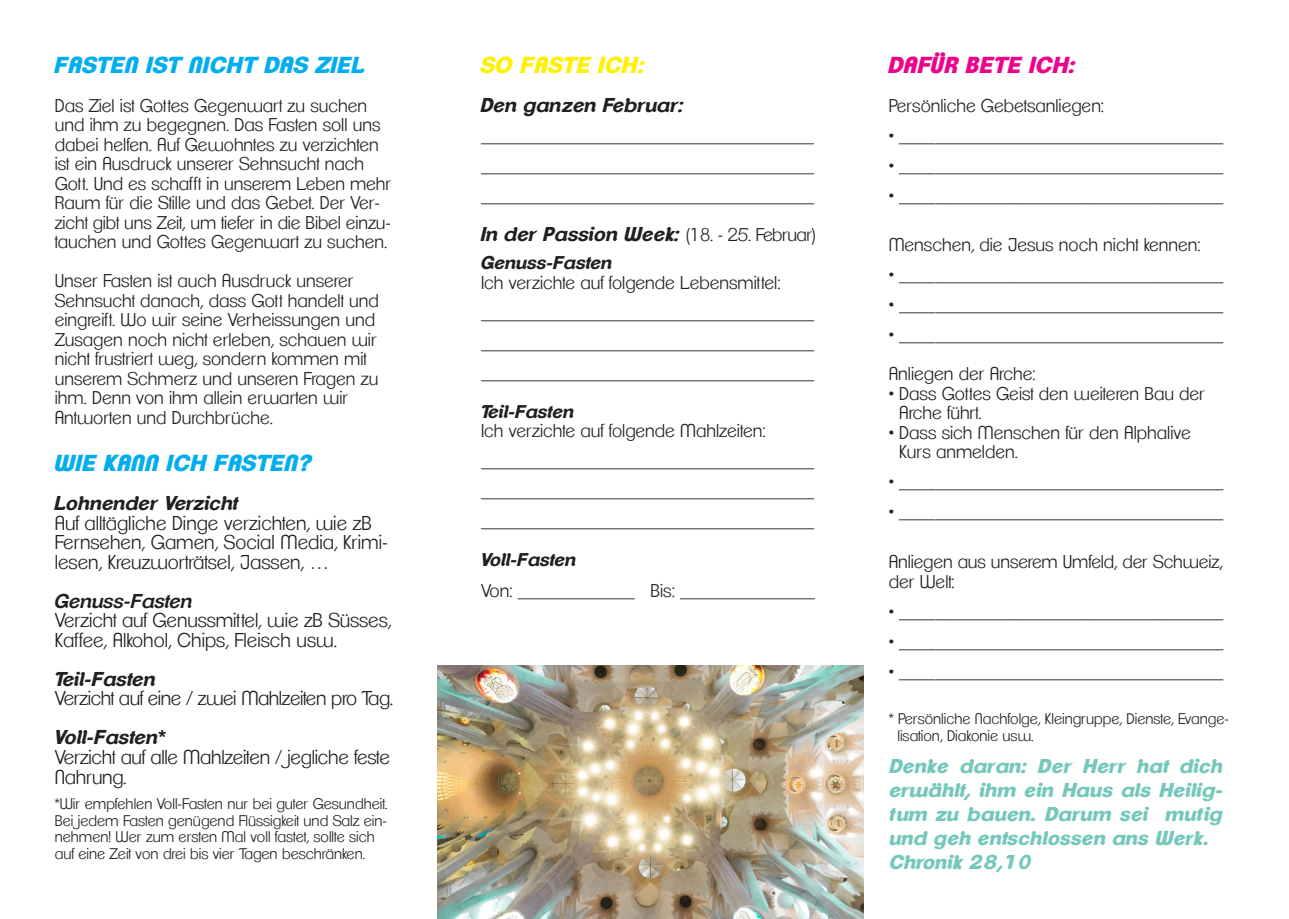
<style>
.page{position:relative;width:1289px;height:919px;background:#fff}
.page>*{position:absolute;margin:0;border:0;box-sizing:border-box;transform-origin:0 0}
.t1{font:italic 800 22.5px "Clemente P Dap";color:#00aeef}
.t2{font:italic 800 22.5px "Clemente P Dap";color:#ed028c}
.t3{font:italic 800 22.5px "Clemente P Dap";color:#fff101}
.t4{font:300 19.5px/19.5px "Clemente P Dae";letter-spacing:-.005em;color:#231f20}
.t5{font:italic 800 19.5px/24px "Clemente P Dap";color:#74c8bb}
.t6{font:italic 700 19.5px "Clemente P Dan";color:#231f20}
.t7{font:300 19.5px "Clemente P Dae";letter-spacing:-.025em;color:#231f20}
.t8{font:italic 600 19.5px "Clemente P Dal";color:#231f20}
.t9{font:300 18px/19.5px "Clemente P Dae";color:#231f20}
.t10{font:italic 700 18px "Clemente P Dan";color:#231f20}
.t11{font:300 15px/16.5px "Clemente P Dae";color:#231f20}
.s1{font-family:"Clemente P Dae";font-weight:300;font-style:normal;font-size:18px}
</style>
<div class="page">
<img style="left:437px;top:665px;width:426px;height:253px">
<p class="t1" style="left:55px;top:51px;width:312px">FASTEN IST NICHT DAS ZIEL</p>
<p class="t9" style="left:55px;top:95px;width:338px">Das Ziel ist Gottes Gegenwart zu suchen und ihm zu begegnen. Das Fasten soll uns dabei helfen. Auf Gewohntes zu verzichten ist ein Ausdruck unserer Sehnsucht nach Gott. Und es schafft in unserem Leben mehr Raum für die Stille und das Gebet. Der Ver&shy;zicht gibt uns Zeit, um tiefer in die Bibel einzu&shy;tauchen und Gottes Gegenwart zu suchen.</p>
<p class="t9" style="left:55px;top:271px;width:325px">Unser Fasten ist auch Ausdruck unserer Sehnsucht danach, dass Gott handelt und eingreift. Wo wir seine Verheissungen und Zusagen noch nicht erleben, schauen wir nicht frustriert weg, sondern kommen mit unserem Schmerz und unseren Fragen zu ihm. Denn von ihm allein erwarten wir Antworten und Durchbrüche.</p>
<p class="t1" style="left:55px;top:449px;width:259px">WIE KANN ICH FASTEN?</p>
<p class="t6" style="left:55px;top:491px;width:185px">Lohnender Verzicht</p>
<p class="t4" style="left:55px;top:513px;width:335px">Auf alltägliche Dinge verzichten, wie zB<br>Fernsehen, Gamen, Social Media, Krimi&shy;lesen, Kreuzworträtsel, Jassen, …</p>
<p class="t8" style="left:55px;top:589px;width:139px">Genuss-Fasten</p>
<p class="t4" style="left:55px;top:610px;width:338px">Verzicht auf Genussmittel, wie zB Süsses,<br>Kaffee, Alkohol, Chips, Fleisch usw.</p>
<p class="t6" style="left:55px;top:667px;width:103px">Teil-Fasten</p>
<p class="t7" style="left:55px;top:687px;width:340px">Verzicht auf eine / zwei Mahlzeiten pro Tag.</p>
<p class="t6" style="left:55px;top:725px;width:113px">Voll-Fasten*</p>
<p class="t4" style="left:55px;top:747px;width:336px">Verzicht auf alle Mahlzeiten / jegliche feste<br>Nahrung.</p>
<p class="t11" style="left:55px;top:795px;width:334px">*Wir empfehlen Voll-Fasten nur bei guter Gesundheit.<br>Bei jedem Fasten genügend Flüssigkeit und Salz ein&shy;nehmen! Wer zum ersten Mal voll fastet, sollte sich auf eine Zeit von drei bis vier Tagen beschränken.</p>
<p class="t3" style="left:481px;top:51px;width:165px">SO FASTE ICH:</p>
<p class="t6" style="left:481px;top:93px;width:204px">Den ganzen Februar:</p>
<p class="t9" style="left:481px;top:120px;width:334px;line-height:30px;text-align:justify">_____________________________________ _____________________________________ _____________________________________</p>
<p class="t6" style="left:481px;top:222px;width:336px">In der Passion Week: <span class="s1">(18. - 25. Februar)</span></p>
<p class="t10" style="left:481px;top:252px;width:133px">Genuss-Fasten</p>
<p class="t9" style="left:481px;top:267px;width:334px;line-height:30px">Ich verzichte auf folgende Lebensmittel: _____________________________________ _____________________________________ _____________________________________</p>
<p class="t10" style="left:481px;top:400px;width:95px">Teil-Fasten</p>
<p class="t9" style="left:481px;top:416px;width:334px;line-height:30px">Ich verzichte auf folgende Mahlzeiten: _____________________________________ _____________________________________ _____________________________________</p>
<p class="t10" style="left:481px;top:549px;width:97px">Voll-Fasten</p>
<p class="t9" style="left:481px;top:580px;width:336px">Von: _____________ Bis: _______________</p>
<p class="t2" style="left:888px;top:51px;width:189px">DAFÜR BETE ICH:</p>
<p class="t9" style="left:888px;top:95px;width:217px">Persönliche Gebetsanliegen:</p>
<p class="t9" style="left:888px;top:126px;width:336px">• ____________________________________</p>
<p class="t9" style="left:888px;top:156px;width:336px">• ____________________________________</p>
<p class="t9" style="left:888px;top:186px;width:336px">• ____________________________________</p>
<p class="t9" style="left:888px;top:235px;width:313px">Menschen, die Jesus noch nicht kennen:</p>
<p class="t9" style="left:888px;top:265px;width:336px">• ____________________________________</p>
<p class="t9" style="left:888px;top:295px;width:336px">• ____________________________________</p>
<p class="t9" style="left:888px;top:315px;width:336px;line-height:39px">• ____________________________________<br>Anliegen der Arche:</p>
<p class="t9" style="left:899px;top:384px;width:307px;text-indent:-11px">• Dass Gottes Geist den weiteren Bau der<br>Arche führt.</p>
<p class="t9" style="left:899px;top:423px;width:293px;text-indent:-11px">• Dass sich Menschen für den Alphalive<br>Kurs anmelden.</p>
<p class="t9" style="left:888px;top:472px;width:336px">• ____________________________________</p>
<p class="t9" style="left:888px;top:502px;width:336px">• ____________________________________</p>
<p class="t9" style="left:888px;top:552px;width:335px">Anliegen aus unserem Umfeld, der Schweiz, der Welt:</p>
<p class="t9" style="left:888px;top:601px;width:336px">• ____________________________________</p>
<p class="t9" style="left:888px;top:631px;width:336px">• ____________________________________</p>
<p class="t9" style="left:888px;top:661px;width:336px">• ____________________________________</p>
<p class="t11" style="left:897px;top:710px;width:333px;text-indent:-9px">* Persönliche Nachfolge, Kleingruppe, Dienste, Evange&shy;lisation, Diakonie usw.</p>
<p class="t5" style="left:889px;top:753px;width:335px">Denke daran: Der Herr hat dich erwählt, ihm ein Haus als Heilig&shy;tum zu bauen. Darum sei mutig und geh entschlossen ans Werk.<br>Chronik 28,10</p>
</div>
